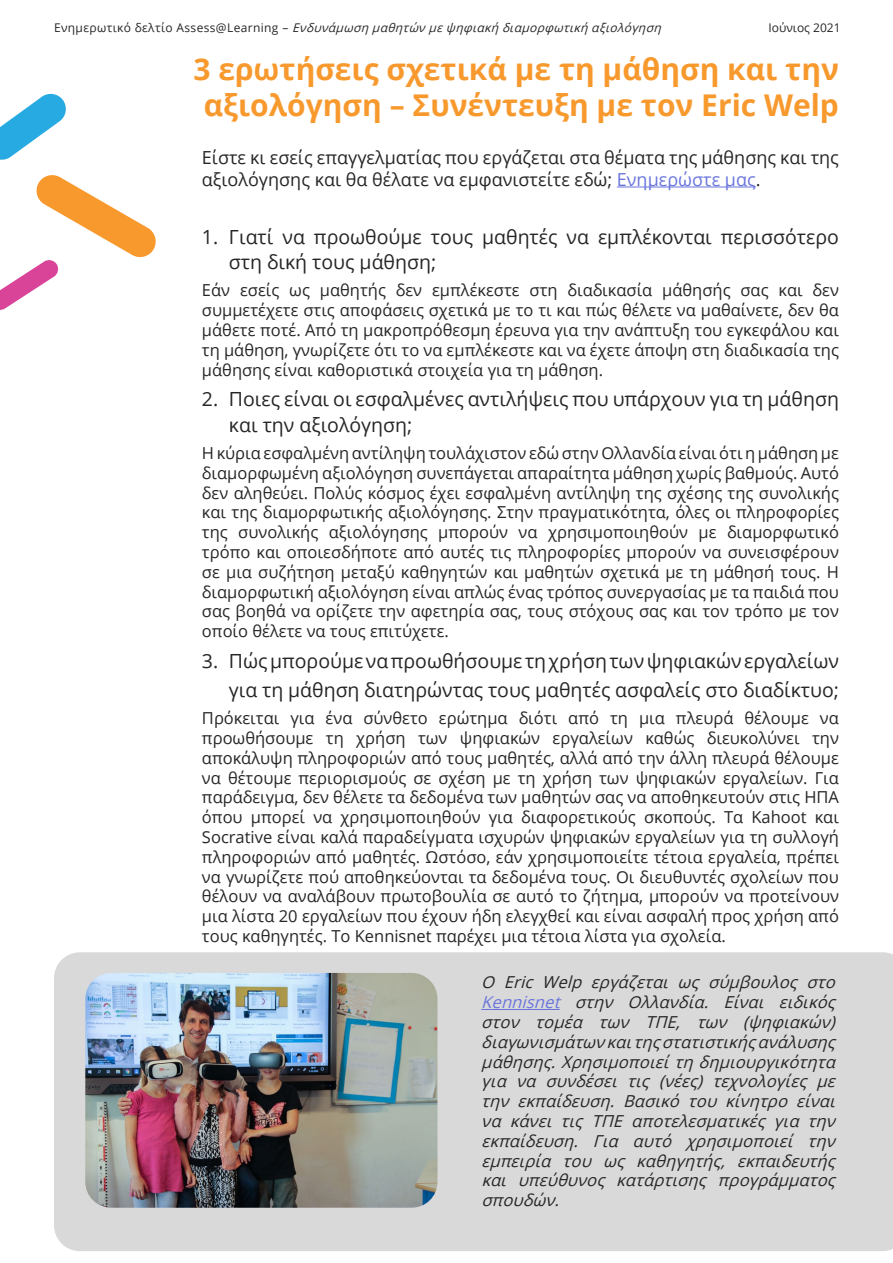
<style>
.page{position:relative;width:893px;height:1263px;background:#fff}
.page>*{position:absolute;margin:0;border:0;box-sizing:border-box;transform-origin:0 0}
.t1{font:700 30px/36px "Open Sans";color:#f8992e;text-align:center}
.t2{font:19.5px/25.2px "Open Sans";color:#262626}
.t3{font:18px/21.6px "Open Sans";color:#262626}
.t4{font:16.5px/19.8px "Open Sans";color:#262626;text-align:justify}
.t5{font:italic 16.5px/19.8px "Open Sans";color:#262626;text-align:justify}
.t6{font:italic 12px "Open Sans";color:#262626}
.t7{font:12px "Open Sans";color:#262626}
.s1{font-style:normal}
.s2{color:#6975dc}
</style>
<div class="page">
<div style="left:54px;top:952px;width:839px;height:299px;background:#d9d9d9"></div>
<hr style="left:617px;top:187px;width:139px;height:1px;background:#6975dc">
<svg style="left:0;top:93px;width:66px;height:67px"></svg>
<hr style="left:481px;top:1009px;width:79px;height:1px;background:#6975dc">
<svg style="left:0;top:175px;width:156px;height:135px"></svg>
<img style="left:85px;top:973px;width:352px;height:235px">
<p class="t6" style="left:54px;top:19px;width:612px"><span class="s1">Ε ν η μ ε ρ ω τ ι κ ό δ ε λ τ ί ο A s s e s s @ L e a r n i n g –</span> Ενδυνάμωση μαθητώνμεψηφιακή διαμορφωτική αξιολόγηση</p>
<p class="t7" style="left:768px;top:19px;width:74px">Ιούνιος 2021</p>
<h1 class="t1" style="left:193px;top:50px;width:647px">3 ερωτήσεις σχετικά με τη μάθηση και την αξιολόγηση – Συνέντευξη με τον Eric Welp</h1>
<p class="t3" style="left:202px;top:146px;width:638px">Είστε κι εσείς επαγγελματίας που εργάζεται στα θέματα της μάθησης και της αξιολόγησης και θα θέλατε να εμφανιστείτε εδώ; <span class="s2">Ενημερώστε μας</span>.</p>
<p class="t2" style="left:229px;top:224px;width:611px;text-indent:-27px">1. Γιατί να προωθούμε τους μαθητές να εμπλέκονται περισσότερο στη δική τους μάθηση;</p>
<p class="t4" style="left:202px;top:280px;width:638px">Εάν εσείς ως μαθητής δεν εμπλέκεστε στη διαδικασία μάθησής σας και δεν συμμετέχετε στις αποφάσεις σχετικά με το τι και πώς θέλετε να μαθαίνετε, δεν θα μάθετε ποτέ. Από τη μακροπρόθεσμη έρευνα για την ανάπτυξη του εγκεφάλου και τη μάθηση, γνωρίζετε ότι το να εμπλέκεστε και να έχετε άποψη στη διαδικασία της μάθησης είναι καθοριστικά στοιχεία για τη μάθηση.</p>
<p class="t2" style="left:229px;top:386px;width:611px;text-indent:-27px">2. Ποιες είναι οι εσφαλμένες αντιλήψεις που υπάρχουν για τη μάθηση και την αξιολόγηση;</p>
<p class="t4" style="left:202px;top:443px;width:638px">Η κύρια εσφαλμένη αντίληψη τουλάχιστον εδώ στην Ολλανδία είναι ότι η μάθηση με διαμορφωμένη αξιολόγηση συνεπάγεται απαραίτητα μάθηση χωρίς βαθμούς. Αυτό δεν αληθεύει. Πολύς κόσμος έχει εσφαλμένη αντίληψη της σχέσης της συνολικής και της διαμορφωτικής αξιολόγησης. Στην πραγματικότητα, όλες οι πληροφορίες της συνολικής αξιολόγησης μπορούν να χρησιμοποιηθούν με διαμορφωτικό τρόπο και οποιεσδήποτε από αυτές τις πληροφορίες μπορούν να συνεισφέρουν σε μια συζήτηση μεταξύ καθηγητών και μαθητών σχετικά με τη μάθησή τους. Η διαμορφωτική αξιολόγηση είναι απλώς ένας τρόπος συνεργασίας με τα παιδιά που σας βοηθά να ορίζετε την αφετηρία σας, τους στόχους σας και τον τρόπο με τον οποίο θέλετε να τους επιτύχετε.</p>
<p class="t2" style="left:202px;top:646px;width:638px;line-height:28.8px;text-align:right">3. Πώς μπορούμε να προωθήσουμε τη χρήση των ψηφιακών εργαλείων για τη μάθηση διατηρώντας τους μαθητές ασφαλείς στο διαδίκτυο;</p>
<p class="t4" style="left:202px;top:708px;width:638px">Πρόκειται για ένα σύνθετο ερώτημα διότι από τη μια πλευρά θέλουμε να προωθήσουμε τη χρήση των ψηφιακών εργαλείων καθώς διευκολύνει την αποκάλυψη πληροφοριών από τους μαθητές, αλλά από την άλλη πλευρά θέλουμε να θέτουμε περιορισμούς σε σχέση με τη χρήση των ψηφιακών εργαλείων. Για παράδειγμα, δεν θέλετε τα δεδομένα των μαθητών σας να αποθηκευτούν στις ΗΠΑ όπου μπορεί να χρησιμοποιηθούν για διαφορετικούς σκοπούς. Τα Kahoot και Socrative είναι καλά παραδείγματα ισχυρών ψηφιακών εργαλείων για τη συλλογή πληροφοριών από μαθητές. Ωστόσο, εάν χρησιμοποιείτε τέτοια εργαλεία, πρέπει να γνωρίζετε πού αποθηκεύονται τα δεδομένα τους. Οι διευθυντές σχολείων που θέλουν να αναλάβουν πρωτοβουλία σε αυτό το ζήτημα, μπορούν να προτείνουν μια λίστα 20 εργαλείων που έχουν ήδη ελεγχθεί και είναι ασφαλή προς χρήση από τους καθηγητές. Το Kennisnet παρέχει μια τέτοια λίστα για σχολεία.</p>
<p class="t5" style="left:481px;top:972px;width:361px">Ο Eric Welp εργάζεται ως σύμβουλος στο <span class="s2">Kennisnet</span> στην Ολλανδία. Είναι ειδικός στον τομέα των ΤΠΕ, των (ψηφιακών) διαγωνισμάτωνκαιτηςστατιστικήςανάλυσης μάθησης.Χρησιμοποιείτηδημιουργικότητα για να συνδέσει τις (νέες) τεχνολογίες με την εκπαίδευση. Βασικό του κίνητρο είναι να κάνει τις ΤΠΕ αποτελεσματικές για την εκπαίδευση. Για αυτό χρησιμοποιεί την εμπειρία του ως καθηγητής, εκπαιδευτής και υπεύθυνος κατάρτισης προγράμματος σπουδών.</p>
</div>
